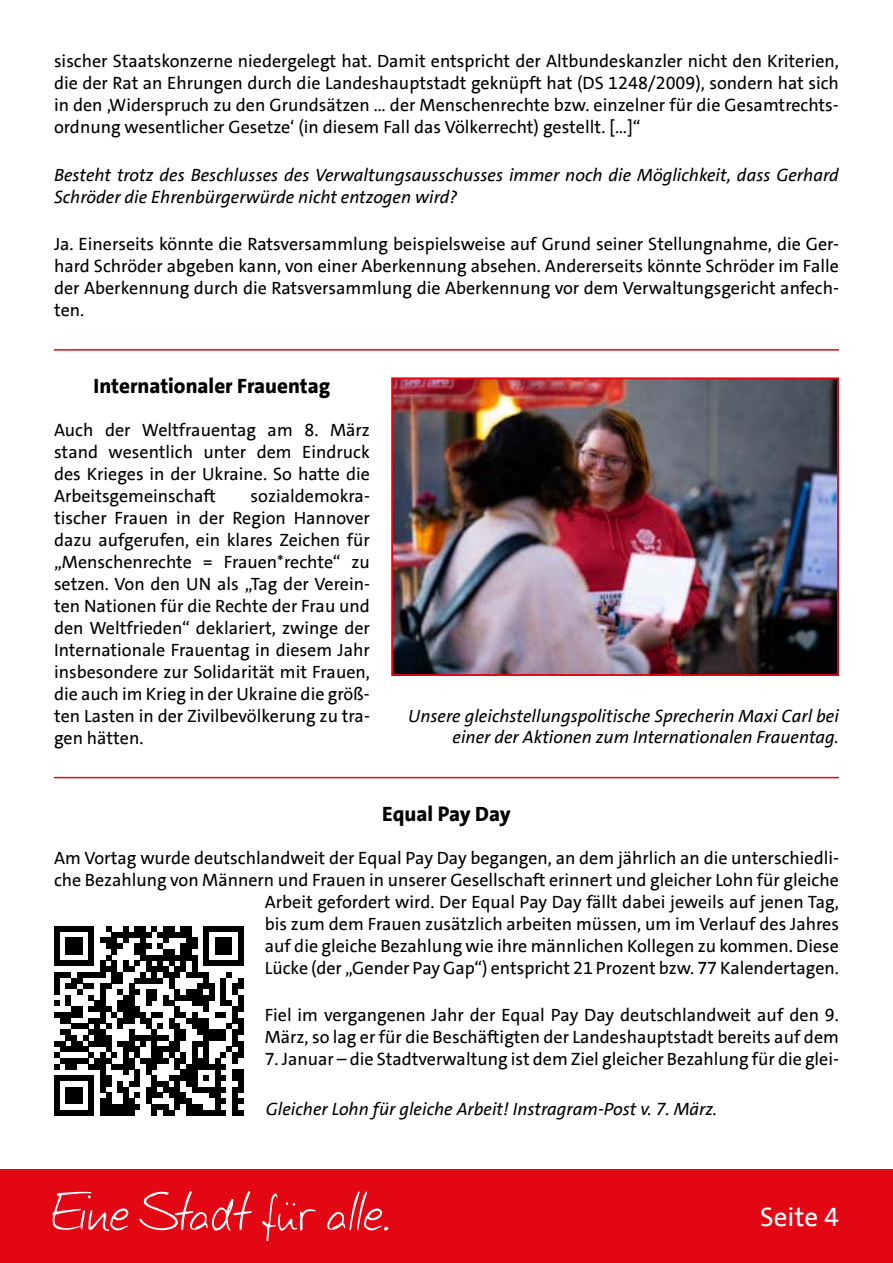
<style>
.page{position:relative;width:893px;height:1263px;background:#fff}
.page>*{position:absolute;margin:0;border:0;box-sizing:border-box;transform-origin:0 0}
.t1{font:27px "SPD The Sans";color:#fff}
.t2{font:800 21px "SPD The Sans";color:#000}
.t3{font:18px/21.9px "SPD The Sans";color:#000;text-align:justify}
.t4{font:italic 18px/21.9px "SPD The Sans";color:#000}
</style>
<div class="page">
<div style="left:0;top:1169px;width:893px;height:94px;background:#e30613"></div>
<svg style="left:52px;top:1192px;width:77px;height:39px"></svg>
<svg style="left:139px;top:1191px;width:113px;height:40px"></svg>
<svg style="left:262px;top:1193px;width:54px;height:48px"></svg>
<svg style="left:327px;top:1191px;width:62px;height:40px"></svg>
<hr style="left:54px;top:349px;width:785px;height:2px;background:#e30613">
<hr style="left:54px;top:777px;width:785px;height:1px;background:#e30613">
<svg style="left:54px;top:926px;width:189px;height:189px"></svg>
<img style="left:394px;top:380px;width:442px;height:293px">
<div style="left:391px;top:377px;width:448px;height:299px;border:2px solid #e30613"></div>
<p class="t3" style="left:54px;top:52px;width:786px">sischer Staatskonzerne niedergelegt hat. Damit entspricht der Altbundeskanzler nicht den Kriterien, die der Rat an Ehrungen durch die Landeshauptstadt geknüpft hat (DS 1248/2009), sondern hat sich in den ‚Widerspruch zu den Grundsätzen … der Menschenrechte bzw. einzelner für die Gesamtrechts&shy;ordnung wesentlicher Gesetze‘ (in diesem Fall das Völkerrecht) gestellt. […]“</p>
<p class="t4" style="left:54px;top:164px;width:786px">Besteht trotz des Beschlusses des Verwaltungsausschusses immer noch die Möglichkeit, dass Gerhard<br>Schröder die Ehrenbürgerwürde nicht entzogen wird?</p>
<p class="t3" style="left:54px;top:234px;width:786px">Ja. Einerseits könnte die Ratsversammlung beispielsweise auf Grund seiner Stellungnahme, die Ger&shy;hard Schröder abgeben kann, von einer Aberkennung absehen. Andererseits könnte Schröder im Falle der Aberkennung durch die Ratsversammlung die Aberkennung vor dem Verwaltungsgericht anfech&shy;ten.</p>
<p class="t2" style="left:94px;top:373px;width:238px">Internationaler Frauentag</p>
<p class="t3" style="left:54px;top:421px;width:317px">Auch der Weltfrauentag am 8. März stand wesentlich unter dem Eindruck des Krieges in der Ukraine. So hatte die Arbeitsgemeinschaft</p>
<p class="t3" style="left:54px;top:486px;width:317px;text-indent:197px">sozialdemokra&shy;tischer Frauen in der Region Hannover dazu aufgerufen, ein klares Zeichen für „Menschenrechte = Frauen*rechte“ zu setzen. Von den UN als „Tag der Verein&shy;ten Nationen für die Rechte der Frau und den Weltfrieden“ deklariert, zwinge der Internationale Frauentag in diesem Jahr insbesondere zur Solidarität mit Frauen, die auch im Krieg in der Ukraine die größ&shy;ten Lasten in der Zivilbevölkerung zu tra&shy;gen hätten.</p>
<p class="t4" style="left:408px;top:705px;width:432px;text-align:right">Unsere gleichstellungspolitische Sprecherin Maxi Carl bei einer der Aktionen zum Internationalen Frauentag.</p>
<p class="t2" style="left:382px;top:805px;width:130px">Equal Pay Day</p>
<p class="t3" style="left:54px;top:848px;width:786px;text-align:right">Am Vortag wurde deutschlandweit der Equal Pay Day begangen, an dem jährlich an die unterschiedli&shy;che Bezahlung von Männern und Frauen in unserer Gesellschaft erinnert und gleicher Lohn für gleiche Arbeit gefordert wird. Der Equal Pay Day fällt dabei jeweils auf jenen Tag,<br>bis zum dem Frauen zusätzlich arbeiten müssen, um im Verlauf des Jahres<br>auf die gleiche Bezahlung wie ihre männlichen Kollegen zu kommen. Diese<br>Lücke (der „Gender Pay Gap“) entspricht 21 Prozent bzw. 77 Kalendertagen.</p>
<p class="t3" style="left:265px;top:1006px;width:576px">Fiel im vergangenen Jahr der Equal Pay Day deutschlandweit auf den 9.<br>März, so lag er für die Beschäftigten der Landeshauptstadt bereits auf dem</p>
<p class="t3" style="left:265px;top:1049px;width:576px">7. Januar – die Stadtverwaltung ist dem Ziel gleicher Bezahlung für die glei-</p>
<p class="t4" style="left:266px;top:1098px;width:453px">Gleicher Lohn für gleiche Arbeit! Instragram-Post v. 7. März.</p>
<h1 class="t1" style="left:760px;top:1205px;width:80px">Seite 4</h1>
</div>
